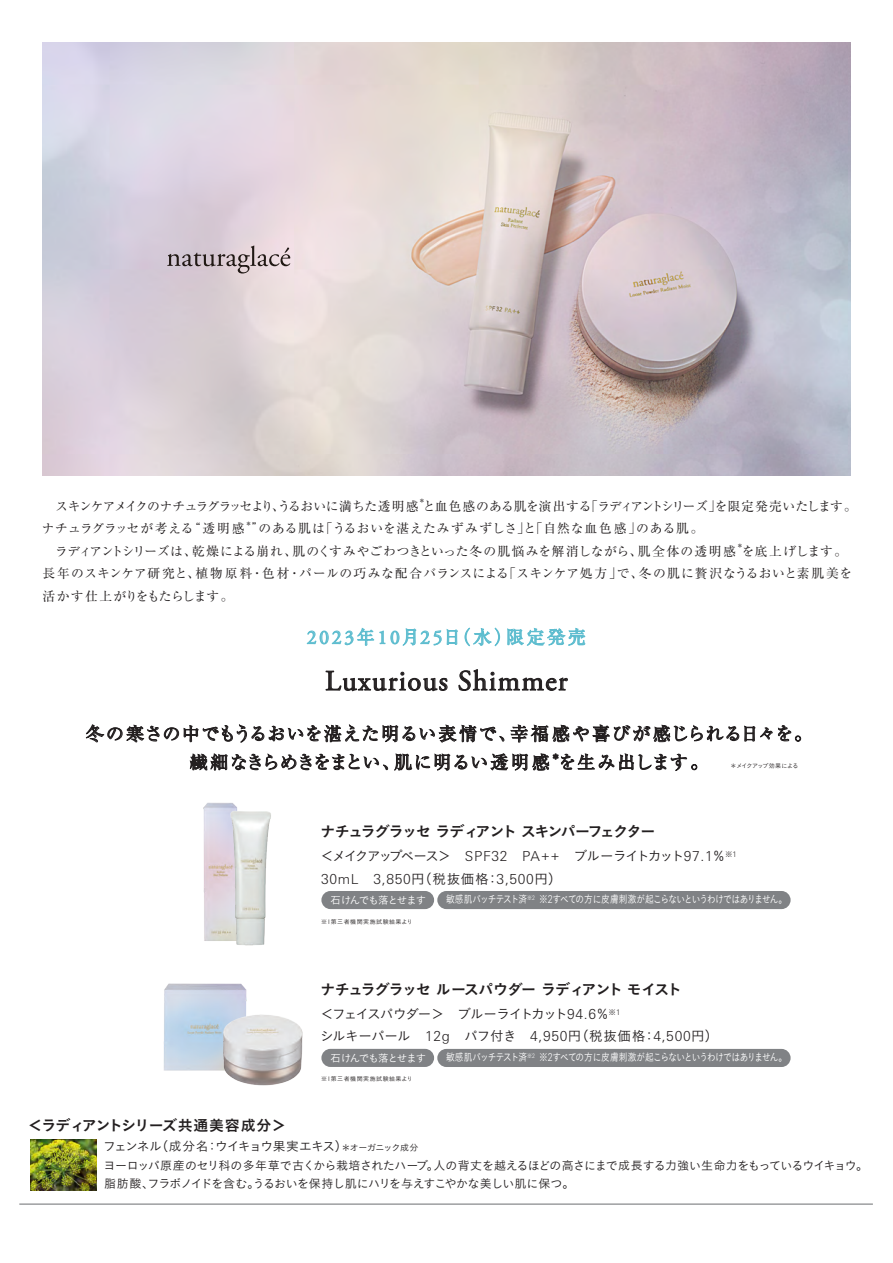
<style>
.page{position:relative;width:893px;height:1263px;background:#fff}
.page>*{position:absolute;margin:0;border:0;box-sizing:border-box;transform-origin:0 0}
.t1{font:28.65px "Adobe Garamond Pro";letter-spacing:.045em;color:#231f20}
.t2{font:18px/28.5px "Ryumin Pro";letter-spacing:.05em;color:#231f20}
.t3{font:18px "Ryumin Pro";color:#5ebdcf}
.t4{font:18px "Ryumin Pro";letter-spacing:.03em;color:#231f20}
.t5{font:15px "Koburina Go Std W6";letter-spacing:-.07em;color:#231f20}
.t6{font:15px "Koburina Go Std W6";letter-spacing:-.11em;color:#231f20}
.t7{font:300 13.8px "Univers Next Pro";letter-spacing:.05em;color:#231f20}
.t8{font:13.5px/22.5px "Koburina Go Std W3";letter-spacing:-.06em;color:#231f20}
.t9{font:13.5px "Koburina Go Std W3";letter-spacing:-.125em;color:#231f20}
.t10{font:12.75px/22.5px "Ryumin Pro";letter-spacing:.04em;color:#231f20}
.t11{font:12.75px/22.5px "Ryumin Pro";letter-spacing:.045em;color:#231f20}
.t12{font:12.75px "Ryumin Pro";letter-spacing:-.04em;color:#231f20}
.t13{font:12.75px "Koburina Go Std W3";letter-spacing:-.07em;color:#231f20}
.t14{font:12.75px "Ryumin Pro";letter-spacing:.01em;color:#231f20}
.t15{font:12px/18px "Koburina Go Std W3";letter-spacing:-.035em;color:#231f20}
.t16{font:10.5px "Koburina Go Std W3";letter-spacing:-.08em;color:#fff;scale:.83 1}
.t17{font:10.5px "Koburina Go Std W3";letter-spacing:-.1em;color:#fff}
.t18{font:6.3px "Ryumin Pro";color:#231f20}
.t19{font:6px "Koburina Go Std W3";letter-spacing:.08em;color:#231f20}
.t20{font:6px "Koburina Go Std W3";letter-spacing:-.09em;color:#231f20}
.s1{font-family:"Adobe Garamond Pro";font-size:19.65px}
.s2{font-family:"Univers Next Pro";font-weight:300;font-size:13.8px}
.s3{font-family:"Koburina Go Std W3";font-weight:400;font-size:13.5px}
.s4{font-family:"Univers Next Pro";font-weight:300;font-size:10.65px}
.s5{font-size:9px}
</style>
<div class="page">
<hr style="left:19px;top:1204px;width:854px;height:1px;background:#6c6d70">
<img style="left:43px;top:43px;width:807px;height:432px">
<svg style="left:167px;top:245px;width:123px;height:28px;background:#bfb1b7"></svg>
<svg style="left:307px;top:628px;width:67px;height:18px"></svg>
<svg style="left:380px;top:628px;width:78px;height:18px"></svg>
<svg style="left:465px;top:628px;width:35px;height:18px"></svg>
<svg style="left:507px;top:628px;width:78px;height:18px"></svg>
<svg style="left:326px;top:671px;width:121px;height:20px"></svg>
<svg style="left:459px;top:669px;width:109px;height:22px"></svg>
<svg style="left:86px;top:724px;width:715px;height:47px"></svg>
<div style="left:321px;top:891px;width:113px;height:18px;background:#808285;border-radius:9px"></div>
<div style="left:437px;top:891px;width:354px;height:18px;background:#808285;border-radius:9px"></div>
<div style="left:437px;top:1049px;width:354px;height:18px;background:#808285;border-radius:9px"></div>
<div style="left:321px;top:1049px;width:113px;height:18px;background:#808285;border-radius:9px"></div>
<img style="left:30px;top:1139px;width:67px;height:52px">
<img style="left:203px;top:802px;width:34px;height:139px">
<img style="left:229px;top:811px;width:42px;height:134px">
<img style="left:163px;top:983px;width:84px;height:88px">
<img style="left:222px;top:1012px;width:81px;height:73px">
<p class="t18" style="left:419px;top:496px;width:8px">＊</p>
<p class="t12" style="left:56px;top:496px;width:803px">スキンケアメイクのナチュラグラッセより、うるおいに満ちた透明感と血色感のある肌を演出する「ラディアントシリーズ」を限定発売いたします。</p>
<p class="t14" style="left:42px;top:518px;width:204px">ナチュラグラッセが考える“透明感</p>
<p class="t18" style="left:245px;top:518px;width:8px">＊</p>
<p class="t10" style="left:55px;top:516px;width:682px;text-indent:197px">”のある肌は「うるおいを湛えたみずみずしさ」と「自然な血色感」のある肌。<br>ラディアントシリーズは、乾燥による崩れ、肌のくすみやごわつきといった冬の肌悩みを解消しながら、肌全体の透明感</p>
<p class="t18" style="left:737px;top:541px;width:8px">＊</p>
<p class="t11" style="left:43px;top:539px;width:811px;text-indent:699px">を底上げします。長年のスキンケア研究と、植物原料・色材・パールの巧みな配合バランスによる「スキンケア処方」で、冬の肌に贅沢なうるおいと素肌美を活かす仕上がりをもたらします。</p>
<h2 class="t3" style="left:307px;top:623px;width:281px"><span class="s1">2023</span>年<span class="s1">10</span>月<span class="s1">25</span>日（水）限定発売</h2>
<h1 class="t1" style="left:325px;top:664px;width:244px">Luxurious Shimmer</h1>
<h2 class="t2" style="left:190px;top:718px;width:624px;text-indent:-104px">冬の寒さの中でもうるおいを湛えた明るい表情で、幸福感や喜びが感じられる日々を。繊細なきらめきをまとい、肌に明るい透明感</h2>
<h2 class="t4" style="left:558px;top:748px;width:152px">を生み出します。</h2>
<p class="t20" style="left:731px;top:761px;width:69px">＊メイクアップ効果による</p>
<p class="t6" style="left:321px;top:820px;width:336px">ナチュラグラッセラディアントスキンパーフェクター</p>
<p class="t9" style="left:320px;top:846px;width:418px">＜メイクアップベース＞　<span class="s2">SPF32 PA++</span> ブルーライトカット<span class="s2">97.1</span>％<sup>※</sup><sup>1</sup></p>
<p class="t7" style="left:321px;top:871px;width:242px">30mL 3,850<span class="s3">円（税抜価格：</span>3,500<span class="s3">円）</span></p>
<p class="t17" style="left:331px;top:892px;width:97px">石けんでも落とせます</p>
<p class="t16" style="left:446px;top:891px;width:413px">敏感肌パッチテスト済<sup>※</sup><sup>2</sup> ※<span class="s4">2</span>すべての方に皮膚刺激が起こらないというわけではありません。</p>
<p class="t19" style="left:321px;top:918px;width:93px">※1第三者機関実施試験結果より</p>
<p class="t5" style="left:321px;top:977px;width:363px">ナチュラグラッセルースパウダーラディアントモイスト</p>
<p class="t8" style="left:320px;top:1002px;width:400px">＜フェイスパウダー＞ ブルーライトカット<span class="s2">94.6</span>％<sup>※</sup><sup>1<br></sup>シルキーパール　<span class="s2">12g</span>　パフ付き　<span class="s2">4,950</span>円（税抜価格：<span class="s2">4,500</span>円）</p>
<p class="t5" style="left:28px;top:1114px;width:260px">＜ラディアントシリーズ共通美容成分＞</p>
<p class="t17" style="left:331px;top:1050px;width:97px">石けんでも落とせます</p>
<p class="t19" style="left:321px;top:1074px;width:93px">※1第三者機関実施試験結果より</p>
<p class="t16" style="left:446px;top:1049px;width:413px">敏感肌パッチテスト済<sup>※</sup><sup>2</sup> ※<span class="s4">2</span>すべての方に皮膚刺激が起こらないというわけではありません。</p>
<p class="t13" style="left:103px;top:1136px;width:317px">フェンネル（成分名：ウイキョウ果実エキス）<span class="s5">＊オーガニック成分</span></p>
<p class="t15" style="left:103px;top:1156px;width:766px">ヨーロッパ原産のセリ科の多年草で古くから栽培されたハーブ。人の背丈を越えるほどの高さにまで成長する力強い生命力をもっているウイキョウ。脂肪酸、フラボノイドを含む。うるおいを保持し肌にハリを与えすこやかな美しい肌に保つ。</p>
</div>
